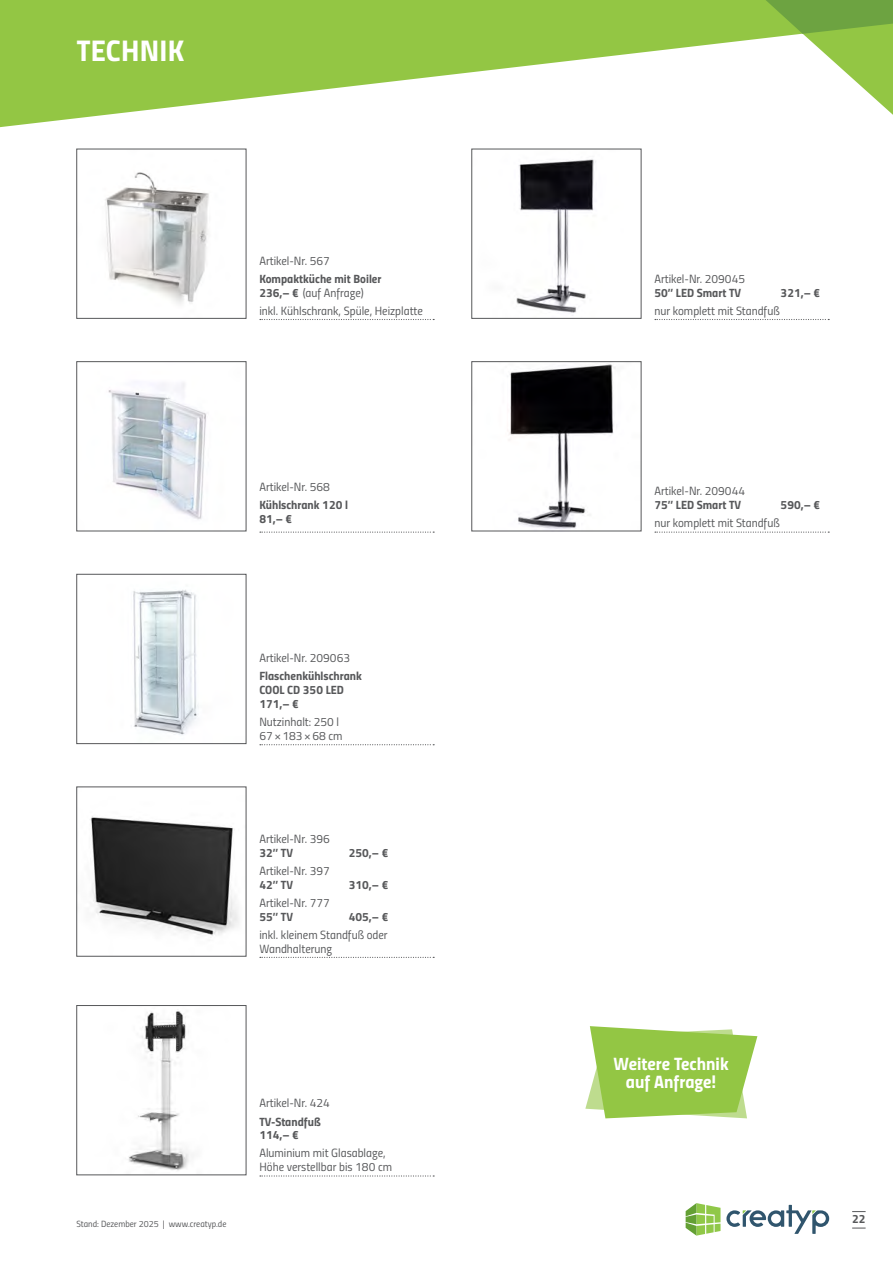
<style>
.page{position:relative;width:893px;height:1263px;background:#fff}
.page>*{position:absolute;margin:0;border:0;box-sizing:border-box;transform-origin:0 0}
.t1{font:30px "Titillium Bold Upright";letter-spacing:.01em;color:#fff}
.t2{font:18px/18px "Titillium Bold Upright";color:#fff;text-align:center}
.t3{font:12px/13.8px "Titillium Regular Upright";color:#57585a}
.t4{font:12px/13.8px "Titillium Bold Upright";color:#57585a}
.t5{font:9px "Titillium Regular Upright";color:#57585a}
.s1{font-family:"Titillium Bold Upright"}
</style>
<div class="page">
<svg style="left:0;top:0;width:751px;height:128px;fill:#93c644"></svg>
<svg style="left:751px;top:0;width:142px;height:115px"></svg>
<svg style="left:686px;top:1203px;width:34px;height:32px"></svg>
<svg style="left:726px;top:1205px;width:103px;height:29px"></svg>
<svg style="left:852px;top:1211px;width:14px;height:1px"></svg>
<svg style="left:852px;top:1228px;width:14px;height:1px"></svg>
<img style="left:516px;top:159px;width:80px;height:157px">
<svg style="left:655px;top:319px;width:174px;height:1px"></svg>
<img style="left:509px;top:364px;width:107px;height:165px">
<svg style="left:655px;top:531px;width:174px;height:2px"></svg>
<img style="left:105px;top:172px;width:104px;height:132px">
<svg style="left:260px;top:319px;width:174px;height:1px"></svg>
<img style="left:108px;top:383px;width:99px;height:137px">
<svg style="left:260px;top:531px;width:174px;height:2px"></svg>
<img style="left:133px;top:589px;width:66px;height:146px">
<div style="left:77px;top:574px;width:169px;height:170px;border:1px solid #57585a"></div>
<svg style="left:260px;top:744px;width:174px;height:1px"></svg>
<img style="left:90px;top:816px;width:149px;height:120px">
<svg style="left:260px;top:957px;width:174px;height:1px"></svg>
<img style="left:128px;top:1011px;width:61px;height:160px">
<svg style="left:260px;top:1175px;width:174px;height:1px"></svg>
<svg style="left:585px;top:1026px;width:172px;height:92px;background:#a5cf64"></svg>
<h1 class="t1" style="left:77px;top:27px;width:109px">TECHNIK</h1>
<p class="t3" style="left:259px;top:253px;width:72px">Artikel-Nr. 567</p>
<p class="t4" style="left:259px;top:271px;width:124px">Kompaktküche mit Boiler</p>
<p class="t3" style="left:259px;top:283px;width:165px;line-height:18px"><span class="s1">236,– €</span> (auf Anfrage)<br>inkl. Kühlschrank, Spüle, Heizplatte</p>
<p class="t3" style="left:259px;top:479px;width:72px">Artikel-Nr. 568</p>
<p class="t4" style="left:259px;top:497px;width:90px">Kühlschrank 120 l<br>81,– €</p>
<p class="t3" style="left:259px;top:651px;width:92px">Artikel-Nr. 209063</p>
<p class="t4" style="left:259px;top:669px;width:104px">Flaschenkühlschrank<br>COOL CD 350 LED<br>171,– €</p>
<p class="t3" style="left:259px;top:714px;width:85px">Nutzinhalt: 250 l<br>67×183×68 cm</p>
<p class="t3" style="left:259px;top:831px;width:72px">Artikel-Nr. 396</p>
<p class="t4" style="left:259px;top:845px;width:35px">32’’ TV</p>
<p class="t4" style="left:349px;top:845px;width:41px">250,– €</p>
<p class="t3" style="left:259px;top:863px;width:72px">Artikel-Nr. 397</p>
<p class="t4" style="left:259px;top:877px;width:35px">42’’ TV</p>
<p class="t4" style="left:349px;top:877px;width:41px">310,– €</p>
<p class="t3" style="left:259px;top:895px;width:72px">Artikel-Nr. 777</p>
<p class="t4" style="left:259px;top:909px;width:35px">55’’ TV</p>
<p class="t4" style="left:349px;top:909px;width:41px">405,– €</p>
<p class="t3" style="left:259px;top:927px;width:130px">inkl. kleinem Standfuß oder<br>Wandhalterung</p>
<p class="t5" style="left:77px;top:1217px;width:151px">Stand: Dezember 2025 | www.creatyp.de</p>
<p class="t3" style="left:259px;top:1096px;width:72px">Artikel-Nr. 424</p>
<p class="t4" style="left:259px;top:1114px;width:63px">TV-Standfuß<br>114,– €</p>
<p class="t3" style="left:259px;top:1145px;width:134px">Aluminium mit Glasablage,<br>Höhe verstellbar bis 180 cm</p>
<p class="t3" style="left:654px;top:271px;width:92px">Artikel-Nr. 209045</p>
<p class="t4" style="left:654px;top:285px;width:88px">50’’ LED Smart TV</p>
<p class="t4" style="left:781px;top:285px;width:41px">321,– €</p>
<p class="t3" style="left:654px;top:303px;width:127px">nur komplett mit Standfuß</p>
<p class="t3" style="left:654px;top:484px;width:92px">Artikel-Nr. 209044</p>
<p class="t4" style="left:654px;top:497px;width:88px">75’’ LED Smart TV</p>
<p class="t4" style="left:781px;top:497px;width:41px">590,– €</p>
<p class="t3" style="left:654px;top:516px;width:127px">nur komplett mit Standfuß</p>
<h2 class="t2" style="left:613px;top:1054px;width:117px">Weitere Technik auf Anfrage!</h2>
<p class="t4" style="left:852px;top:1211px;width:15px">22</p>
</div>
